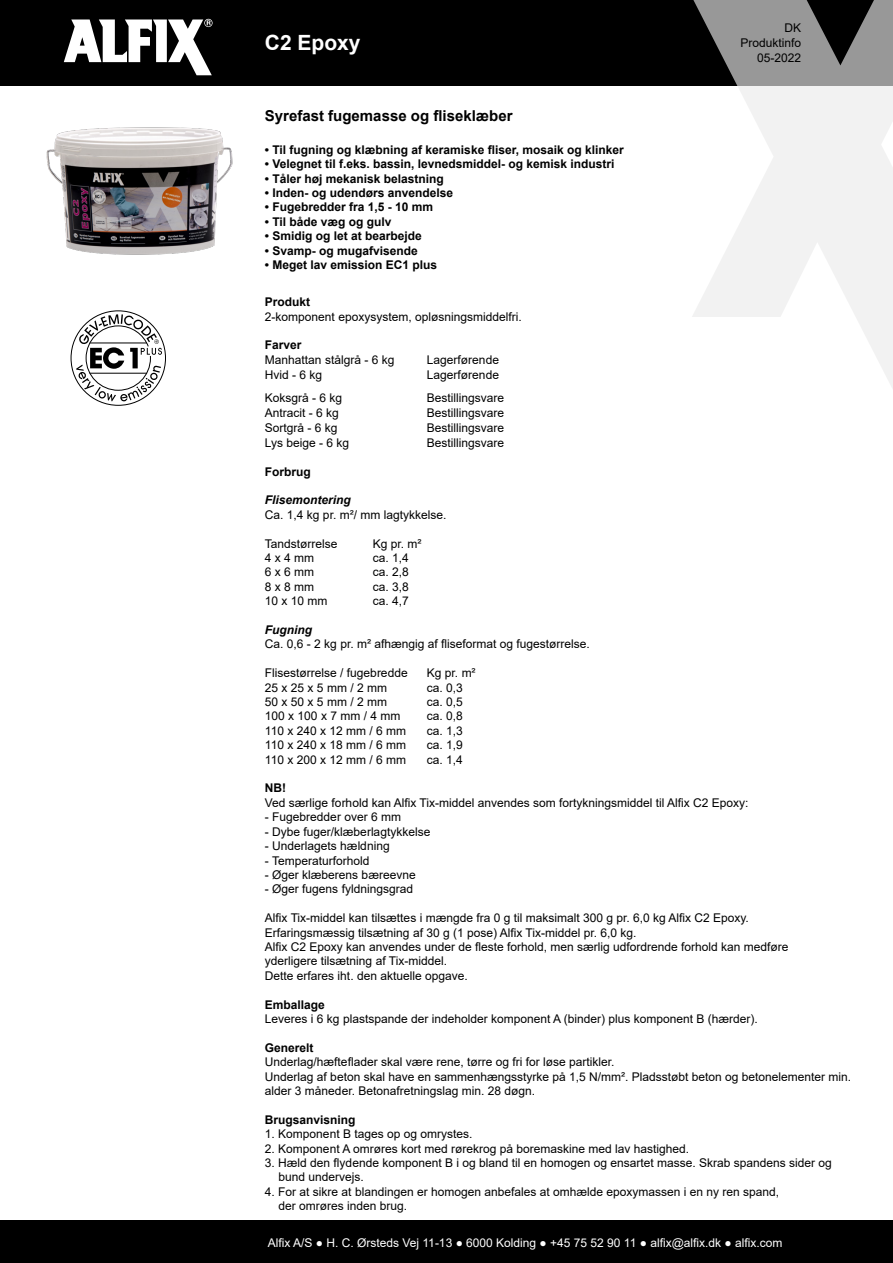
<style>
.page{position:relative;width:893px;height:1263px;background:#fff}
.page>*{position:absolute;margin:0;border:0;box-sizing:border-box;transform-origin:0 0}
.t1{font:700 21px "Arial";color:#fff}
.Brødtekst{font:700 15px "Arial";color:#000}
.Brødtekst-2{font:12px/14.4px "Arial";color:#000}
.Brødtekst-3{font:700 12px "Arial";color:#000}
.t2{font:12px "Arial";color:#fff}
.Brødtekst-4{font:italic 700 12px "Arial";color:#000}
</style>
<div class="page">
<div style="left:0;top:0;width:893px;height:85px;background:#000"></div>
<div style="left:0;top:1220px;width:893px;height:43px;background:#000"></div>
<svg style="left:691px;top:0;width:202px;height:388px"></svg>
<svg style="left:64px;top:19px;width:149px;height:56px"></svg>
<img style="left:46px;top:127px;width:187px;height:128px">
<svg style="left:71px;top:310px;width:95px;height:95px"></svg>
<p class="t1" style="left:265px;top:28px;width:97px">C2 Epoxy</p>
<p class="Brødtekst-2" style="left:785px;top:20px;width:18px">DK</p>
<p class="Brødtekst-2" style="left:741px;top:35px;width:62px">Produktinfo</p>
<p class="Brødtekst-2" style="left:757px;top:50px;width:46px">05-2022</p>
<p class="Brødtekst" style="left:265px;top:106px;width:249px">Syrefast fugemasse og fliseklæber</p>
<p class="Brødtekst-3" style="left:265px;top:141px;width:360px">• Til fugning og klæbning af keramiske fliser, mosaik og klinker</p>
<p class="Brødtekst-3" style="left:265px;top:156px;width:351px">• Velegnet til f.eks. bassin, levnedsmiddel- og kemisk industri</p>
<p class="Brødtekst-3" style="left:265px;top:170px;width:180px">• Tåler høj mekanisk belastning</p>
<p class="Brødtekst-3" style="left:265px;top:184px;width:190px">• Inden- og udendørs anvendelse</p>
<p class="Brødtekst-3" style="left:265px;top:199px;width:170px">• Fugebredder fra 1,5 - 10 mm</p>
<p class="Brødtekst-3" style="left:265px;top:213px;width:128px">• Til både væg og gulv</p>
<p class="Brødtekst-3" style="left:265px;top:228px;width:158px">• Smidig og let at bearbejde</p>
<p class="Brødtekst-3" style="left:265px;top:242px;width:154px">• Svamp- og mugafvisende</p>
<p class="Brødtekst-3" style="left:265px;top:256px;width:174px">• Meget lav emission EC1 plus</p>
<p class="Brødtekst-3" style="left:265px;top:293px;width:47px">Produkt</p>
<p class="Brødtekst-2" style="left:265px;top:309px;width:258px">2-komponent epoxysystem, opløsningsmiddelfri.</p>
<p class="Brødtekst-3" style="left:265px;top:337px;width:38px">Farver</p>
<p class="Brødtekst-2" style="left:265px;top:353px;width:131px">Manhattan stålgrå - 6 kg</p>
<p class="Brødtekst-2" style="left:427px;top:353px;width:74px">Lagerførende</p>
<p class="Brødtekst-2" style="left:265px;top:368px;width:59px">Hvid - 6 kg</p>
<p class="Brødtekst-2" style="left:427px;top:368px;width:74px">Lagerførende</p>
<p class="Brødtekst-2" style="left:265px;top:390px;width:79px">Koksgrå - 6 kg</p>
<p class="Brødtekst-2" style="left:427px;top:390px;width:79px">Bestillingsvare</p>
<p class="Brødtekst-2" style="left:265px;top:405px;width:76px">Antracit - 6 kg</p>
<p class="Brødtekst-2" style="left:427px;top:405px;width:79px">Bestillingsvare</p>
<p class="Brødtekst-2" style="left:265px;top:420px;width:74px">Sortgrå - 6 kg</p>
<p class="Brødtekst-2" style="left:427px;top:420px;width:79px">Bestillingsvare</p>
<p class="Brødtekst-2" style="left:265px;top:435px;width:86px">Lys beige - 6 kg</p>
<p class="Brødtekst-2" style="left:427px;top:435px;width:79px">Bestillingsvare</p>
<p class="Brødtekst-3" style="left:265px;top:463px;width:47px">Forbrug</p>
<p class="Brødtekst-4" style="left:265px;top:492px;width:88px">Flisemontering</p>
<p class="Brødtekst-2" style="left:265px;top:507px;width:183px">Ca. 1,4 kg pr. m²/ mm lagtykkelse.</p>
<p class="Brødtekst-2" style="left:265px;top:536px;width:74px">Tandstørrelse</p>
<p class="Brødtekst-2" style="left:373px;top:536px;width:50px">Kg pr. m²</p>
<p class="Brødtekst-2" style="left:265px;top:551px;width:51px">4 x 4 mm</p>
<p class="Brødtekst-2" style="left:373px;top:551px;width:38px">ca. 1,4</p>
<p class="Brødtekst-2" style="left:265px;top:565px;width:51px">6 x 6 mm</p>
<p class="Brødtekst-2" style="left:373px;top:565px;width:38px">ca. 2,8</p>
<p class="Brødtekst-2" style="left:265px;top:579px;width:51px">8 x 8 mm</p>
<p class="Brødtekst-2" style="left:373px;top:579px;width:38px">ca. 3,8</p>
<p class="Brødtekst-2" style="left:265px;top:594px;width:64px">10 x 10 mm</p>
<p class="Brødtekst-2" style="left:373px;top:594px;width:38px">ca. 4,7</p>
<p class="Brødtekst-4" style="left:265px;top:622px;width:49px">Fugning</p>
<p class="Brødtekst-2" style="left:265px;top:637px;width:326px">Ca. 0,6 - 2 kg pr. m² afhængig af fliseformat og fugestørrelse.</p>
<p class="Brødtekst-2" style="left:265px;top:666px;width:144px">Flisestørrelse / fugebredde</p>
<p class="Brødtekst-2" style="left:427px;top:666px;width:50px">Kg pr. m²</p>
<p class="Brødtekst-2" style="left:265px;top:680px;width:124px">25 x 25 x 5 mm / 2 mm</p>
<p class="Brødtekst-2" style="left:427px;top:680px;width:38px">ca. 0,3</p>
<p class="Brødtekst-2" style="left:265px;top:695px;width:124px">50 x 50 x 5 mm / 2 mm</p>
<p class="Brødtekst-2" style="left:427px;top:695px;width:38px">ca. 0,5</p>
<p class="Brødtekst-2" style="left:265px;top:709px;width:137px">100 x 100 x 7 mm / 4 mm</p>
<p class="Brødtekst-2" style="left:427px;top:709px;width:38px">ca. 0,8</p>
<p class="Brødtekst-2" style="left:265px;top:723px;width:143px">110 x 240 x 12 mm / 6 mm</p>
<p class="Brødtekst-2" style="left:427px;top:723px;width:38px">ca. 1,3</p>
<p class="Brødtekst-2" style="left:265px;top:738px;width:143px">110 x 240 x 18 mm / 6 mm</p>
<p class="Brødtekst-2" style="left:427px;top:738px;width:38px">ca. 1,9</p>
<p class="Brødtekst-2" style="left:265px;top:752px;width:143px">110 x 200 x 12 mm / 6 mm</p>
<p class="Brødtekst-2" style="left:427px;top:752px;width:38px">ca. 1,4</p>
<p class="Brødtekst-3" style="left:265px;top:780px;width:23px">NB!</p>
<p class="Brødtekst-2" style="left:265px;top:795px;width:485px">Ved særlige forhold kan Alfix Tix-middel anvendes som fortykningsmiddel til Alfix C2 Epoxy:</p>
<p class="Brødtekst-2" style="left:265px;top:810px;width:138px">- Fugebredder over 6 mm</p>
<p class="Brødtekst-2" style="left:265px;top:824px;width:167px">- Dybe fuger/klæberlagtykkelse</p>
<p class="Brødtekst-2" style="left:265px;top:839px;width:126px">- Underlagets hældning</p>
<p class="Brødtekst-2" style="left:265px;top:853px;width:106px">- Temperaturforhold</p>
<p class="Brødtekst-2" style="left:265px;top:867px;width:152px">- Øger klæberens bæreevne</p>
<p class="Brødtekst-2" style="left:265px;top:882px;width:150px">- Øger fugens fyldningsgrad</p>
<p class="Brødtekst-2" style="left:265px;top:911px;width:485px">Alfix Tix-middel kan tilsættes i mængde fra 0 g til maksimalt 300 g pr. 6,0 kg Alfix C2 Epoxy.</p>
<p class="Brødtekst-2" style="left:265px;top:925px;width:373px">Erfaringsmæssig tilsætning af 30 g (1 pose) Alfix Tix-middel pr. 6,0 kg.</p>
<p class="Brødtekst-2" style="left:265px;top:939px;width:525px">Alfix C2 Epoxy kan anvendes under de fleste forhold, men særlig udfordrende forhold kan medføre</p>
<p class="Brødtekst-2" style="left:265px;top:954px;width:184px">yderligere tilsætning af Tix-middel.</p>
<p class="Brødtekst-2" style="left:265px;top:968px;width:204px">Dette erfares iht. den aktuelle opgave.</p>
<p class="Brødtekst-3" style="left:265px;top:996px;width:62px">Emballage</p>
<p class="Brødtekst-2" style="left:265px;top:1011px;width:494px">Leveres i 6 kg plastspande der indeholder komponent A (binder) plus komponent B (hærder).</p>
<p class="Brødtekst-3" style="left:265px;top:1039px;width:50px">Generelt</p>
<p class="Brødtekst-2" style="left:265px;top:1055px;width:351px">Underlag/hæfteflader skal være rene, tørre og fri for løse partikler.</p>
<p class="Brødtekst-2" style="left:265px;top:1069px;width:588px">Underlag af beton skal have en sammenhængsstyrke på 1,5 N/mm². Pladsstøbt beton og betonelementer min. alder 3 måneder. Betonafretningslag min. 28 døgn.</p>
<p class="Brødtekst-3" style="left:265px;top:1111px;width:92px">Brugsanvisning</p>
<p class="Brødtekst-2" style="left:265px;top:1127px;width:209px">1. Komponent B tages op og omrystes.</p>
<p class="Brødtekst-2" style="left:265px;top:1141px;width:426px">2. Komponent A omrøres kort med rørekrog på boremaskine med lav hastighed.</p>
<p class="Brødtekst-2" style="left:278px;top:1155px;width:555px;text-indent:-14px">3. Hæld den flydende komponent B i og bland til en homogen og ensartet masse. Skrab spandens sider og bund undervejs.</p>
<p class="Brødtekst-2" style="left:278px;top:1184px;width:502px;text-indent:-14px">4. For at sikre at blandingen er homogen anbefales at omhælde epoxymassen i en ny ren spand, der omrøres inden brug.</p>
<p class="t2" style="left:268px;top:1234px;width:516px">Alfix A/S ● H. C. Ørsteds Vej 11-13 ● 6000 Kolding ● +45 75 52 90 11 ● alfix@alfix.dk ● alfix.com</p>
</div>
